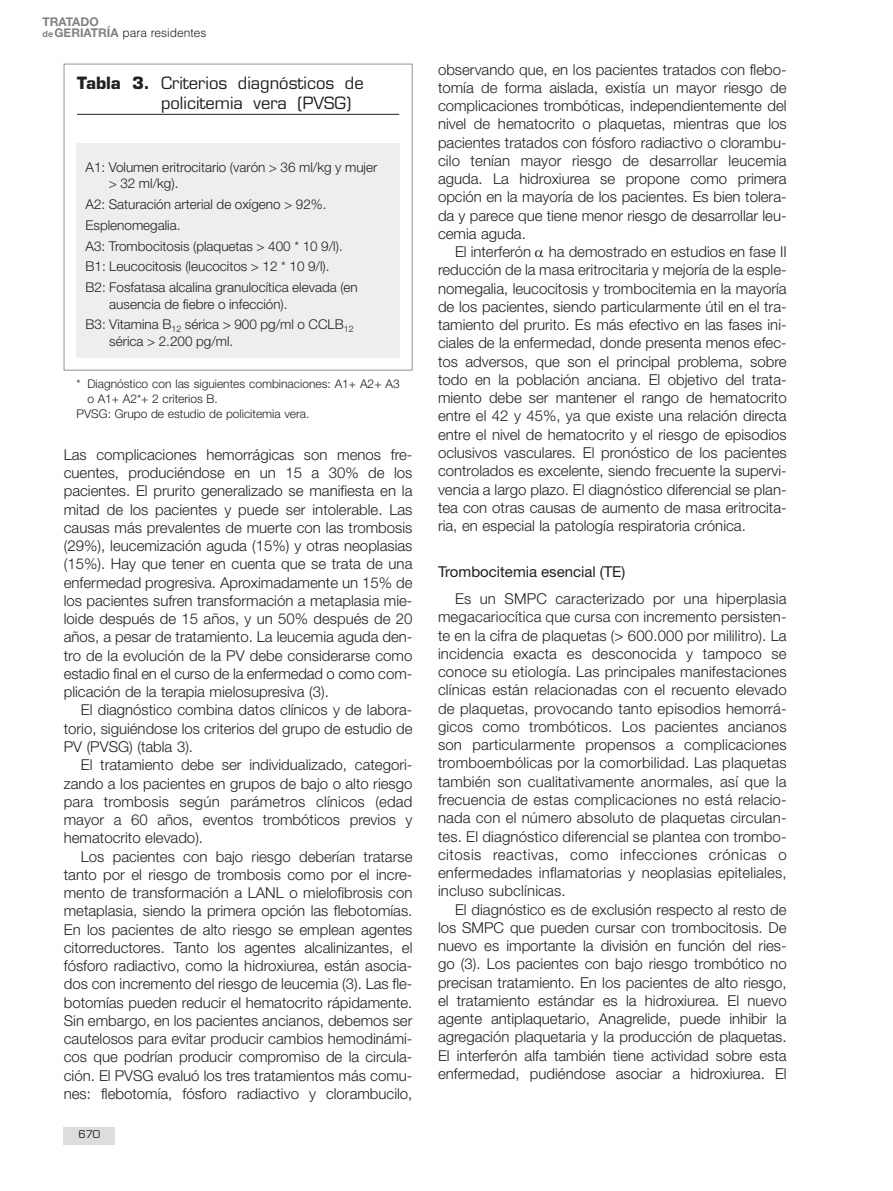
<style>
.page{position:relative;width:893px;height:1191px;background:#fff}
.page>*{position:absolute;margin:0;border:0;box-sizing:border-box;transform-origin:0 0}
.t1{font:16.5px/19.5px "Eurostile";color:#231f20}
.t2{font:300 15px/18.3px "Helvetica Neue";color:#231f20;text-align:justify}
.t3{font:15px "Helvetica Neue";color:#231f20}
.t4{font:300 13.5px/20.7px "Helvetica Neue";color:#231f20}
.t5{font:300 12px "Helvetica Neue";color:#231f20}
.t6{font:300 12px "Helvetica";color:#231f20}
.t7{font:700 12px "Helvetica Neue";color:#808285}
.t8{font:10.5px "Eurostile";color:#231f20}
.s1{font-family:"Helvetica Neue";font-weight:700;font-size:9px;color:#808285}
.s2{font-family:"Helvetica Neue";font-weight:700;color:#808285}
.s3{font-weight:700}
</style>
<div class="page">
<div style="left:64px;top:1127px;width:51px;height:17px;background:#dcdddf"></div>
<div style="left:77px;top:144px;width:323px;height:214px;background:#eeeeef"></div>
<div style="left:64px;top:64px;width:348px;height:306px;border:1px solid #939598"></div>
<hr style="left:77px;top:114px;width:322px;height:1px;background:#231f20">
<p class="t7" style="left:43px;top:17px;width:58px">TRATADO</p>
<p class="t6" style="left:43px;top:28px;width:165px"><span class="s1">de</span><span class="s2">GERIATRÍA</span> para residentes</p>
<p class="t1" style="left:161px;top:75px;width:204px;text-indent:-84px"><span class="s3">Tabla 3.</span> Criterios diagnósticos de policitemia vera (PVSG)</p>
<p class="t4" style="left:109px;top:160px;width:270px;line-height:16.5px;text-indent:-23px">A1: Volumen eritrocitario (varón &gt; 36 ml/kg y mujer &gt; 32 ml/kg).</p>
<p class="t4" style="left:85px;top:195px;width:274px">A2: Saturación arterial de oxígeno &gt; 92%.<br>Esplenomegalia.<br>A3: Trombocitosis (plaquetas &gt; 400 * 10 9/l).<br>B1: Leucocitosis (leucocitos &gt; 12 * 10 9/l).<br>B2: Fosfatasa alcalina granulocítica elevada (en</p>
<p class="t4" style="left:86px;top:295px;width:270px;text-indent:24px">ausencia de fiebre o infección).<br>B3: Vitamina B<sub>12</sub> sérica &gt; 900 pg/ml o CCLB<sub>12</sub></p>
<p class="t4" style="left:109px;top:332px;width:126px">sérica &gt; 2.200 pg/ml.</p>
<p class="t5" style="left:77px;top:379px;width:325px">* Diagnóstico con las siguientes combinaciones: A1+ A2+ A3</p>
<p class="t5" style="left:87px;top:394px;width:132px">o A1+ A2*+ 2 criterios B.</p>
<p class="t5" style="left:77px;top:409px;width:234px">PVSG: Grupo de estudio de policitemia vera.</p>
<p class="t2" style="left:64px;top:447px;width:350px">Las complicaciones hemorrágicas son menos fre&shy;cuentes, produciéndose en un 15 a 30% de los pacientes. El prurito generalizado se manifiesta en la mitad de los pacientes y puede ser intolerable. Las causas más prevalentes de muerte con las trombosis (29%), leucemización aguda (15%) y otras neoplasias (15%). Hay que tener en cuenta que se trata de una enfermedad progresiva. Aproximadamente un 15% de los pacientes sufren transformación a metaplasia mie&shy;loide después de 15 años, y un 50% después de 20 años, a pesar de tratamiento. La leucemia aguda den&shy;tro de la evolución de la PV debe considerarse como estadio final en el curso de la enfermedad o como com&shy;plicación de la terapia mielosupresiva (3).</p>
<p class="t2" style="left:64px;top:702px;width:350px;text-indent:17px">El diagnóstico combina datos clínicos y de labora&shy;torio, siguiéndose los criterios del grupo de estudio de PV (PVSG) (tabla 3).</p>
<p class="t2" style="left:64px;top:757px;width:350px;text-indent:17px">El tratamiento debe ser individualizado, categori&shy;zando a los pacientes en grupos de bajo o alto riesgo para trombosis según parámetros clínicos (edad mayor a 60 años, eventos trombóticos previos y hematocrito elevado).</p>
<p class="t2" style="left:64px;top:848px;width:350px;text-indent:17px">Los pacientes con bajo riesgo deberían tratarse tanto por el riesgo de trombosis como por el incre&shy;mento de transformación a LANL o mielofibrosis con metaplasia, siendo la primera opción las flebotomías.<br>En los pacientes de alto riesgo se emplean agentes citorreductores. Tanto los agentes alcalinizantes, el fósforo radiactivo, como la hidroxiurea, están asocia&shy;dos con incremento del riesgo de leucemia (3). Las fle&shy;botomías pueden reducir el hematocrito rápidamente.<br>Sin embargo, en los pacientes ancianos, debemos ser cautelosos para evitar producir cambios hemodinámi&shy;cos que podrían producir compromiso de la circula&shy;ción. El PVSG evaluó los tres tratamientos más comu&shy;nes: flebotomía, fósforo radiactivo y clorambucilo,</p>
<p class="t8" style="left:78px;top:1130px;width:23px">670</p>
<p class="t2" style="left:438px;top:61px;width:350px">observando que, en los pacientes tratados con flebo&shy;tomía de forma aislada, existía un mayor riesgo de complicaciones trombóticas, independientemente del nivel de hematocrito o plaquetas, mientras que los pacientes tratados con fósforo radiactivo o clorambu&shy;cilo tenían mayor riesgo de desarrollar leucemia aguda. La hidroxiurea se propone como primera opción en la mayoría de los pacientes. Es bien tolera&shy;da y parece que tiene menor riesgo de desarrollar leu&shy;cemia aguda.</p>
<p class="t2" style="left:438px;top:244px;width:350px;text-indent:17px">El interferón ha demostrado en estudios en fase II reducción de la masa eritrocitaria y mejoría de la esple&shy;nomegalia, leucocitosis y trombocitemia en la mayoría de los pacientes, siendo particularmente útil en el tra&shy;tamiento del prurito. Es más efectivo en las fases ini&shy;ciales de la enfermedad, donde presenta menos efec&shy;tos adversos, que son el principal problema, sobre todo en la población anciana. El objetivo del trata&shy;miento debe ser mantener el rango de hematocrito entre el 42 y 45%, ya que existe una relación directa entre el nivel de hematocrito y el riesgo de episodios oclusivos vasculares. El pronóstico de los pacientes controlados es excelente, siendo frecuente la supervi&shy;vencia a largo plazo. El diagnóstico diferencial se plan&shy;tea con otras causas de aumento de masa eritrocita&shy;ria, en especial la patología respiratoria crónica.</p>
<p class="t3" style="left:438px;top:566px;width:189px">Trombocitemia esencial (TE)</p>
<p class="t2" style="left:438px;top:591px;width:350px;text-indent:17px">Es un SMPC caracterizado por una hiperplasia megacariocítica que cursa con incremento persisten&shy;te en la cifra de plaquetas (&gt; 600.000 por mililitro). La incidencia exacta es desconocida y tampoco se conoce su etiología. Las principales manifestaciones clínicas están relacionadas con el recuento elevado de plaquetas, provocando tanto episodios hemorrá&shy;gicos como trombóticos. Los pacientes ancianos son particularmente propensos a complicaciones tromboembólicas por la comorbilidad. Las plaquetas también son cualitativamente anormales, así que la frecuencia de estas complicaciones no está relacio&shy;nada con el número absoluto de plaquetas circulan&shy;tes. El diagnóstico diferencial se plantea con trombo&shy;citosis reactivas, como infecciones crónicas o enfermedades inflamatorias y neoplasias epiteliales, incluso subclínicas.</p>
<p class="t2" style="left:438px;top:901px;width:350px;text-indent:17px">El diagnóstico es de exclusión respecto al resto de los SMPC que pueden cursar con trombocitosis. De nuevo es importante la división en función del ries&shy;go (3). Los pacientes con bajo riesgo trombótico no precisan tratamiento. En los pacientes de alto riesgo, el tratamiento estándar es la hidroxiurea. El nuevo agente antiplaquetario, Anagrelide, puede inhibir la agregación plaquetaria y la producción de plaquetas.<br>El interferón alfa también tiene actividad sobre esta enfermedad, pudiéndose asociar a hidroxiurea. El</p>
</div>
